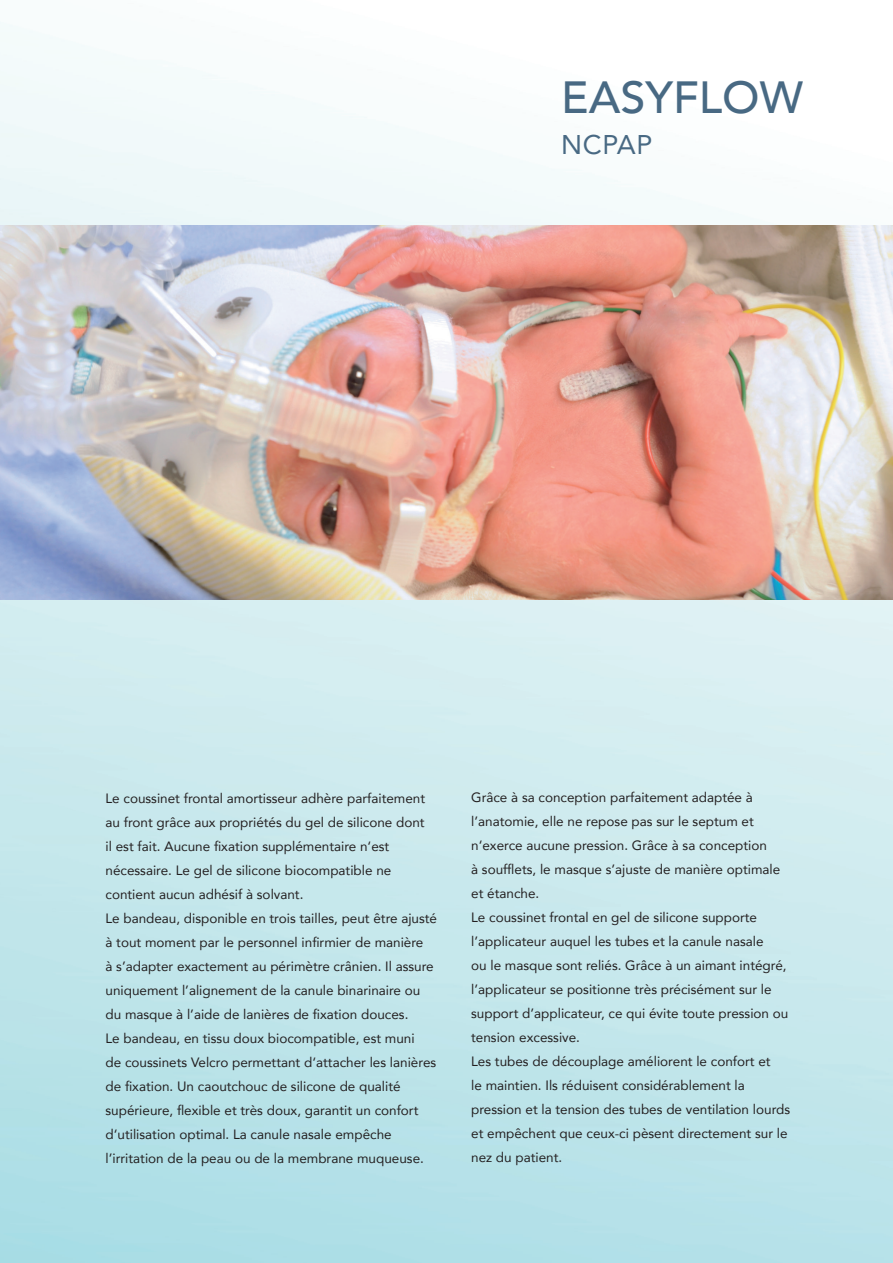
<style>
.page{position:relative;width:893px;height:1263px;background:#fff}
.page>*{position:absolute;margin:0;border:0;box-sizing:border-box;transform-origin:0 0}
.t1{font:500 45px "Avenir";color:#486983}
.t2{font:27px "Avenir";letter-spacing:.02em;color:#486983}
.t3{font:13.5px/24px "Avenir";color:#231f20}
</style>
<div class="page">
<img style="left:0;top:225px;width:893px;height:375px">
<p class="t1" style="left:561px;top:59px;width:243px">EASYFLOW</p>
<p class="t2" style="left:561px;top:123px;width:93px">NCPAP</p>
<p class="t3" style="left:106px;top:786px;width:321px">Le coussinet frontal amortisseur adhère parfaitement au front grâce aux propriétés du gel de silicone dont il est fait. Aucune fixation supplémentaire n‘est nécessaire. Le gel de silicone biocompatible ne contient aucun adhésif à solvant.</p>
<p class="t3" style="left:106px;top:906px;width:333px">Le bandeau, disponible en trois tailles, peut être ajusté à tout moment par le personnel infirmier de manière<br>à s’adapter exactement au périmètre crânien. Il assure uniquement l’alignement de la canule binarinaire ou du masque à l’aide de lanières de fixation douces.<br>Le bandeau, en tissu doux biocompatible, est muni<br>de coussinets Velcro permettant d‘attacher les lanières de fixation. Un caoutchouc de silicone de qualité supérieure, flexible et très doux, garantit un confort d‘utilisation optimal. La canule nasale empêche l’irritation de la peau ou de la membrane muqueuse.</p>
<p class="t3" style="left:471px;top:785px;width:311px">Grâce à sa conception parfaitement adaptée à l’anatomie, elle ne repose pas sur le septum et n‘exerce aucune pression. Grâce à sa conception<br>à soufflets, le masque s’ajuste de manière optimale et étanche.</p>
<p class="t3" style="left:471px;top:905px;width:319px">Le coussinet frontal en gel de silicone supporte l’applicateur auquel les tubes et la canule nasale<br>ou le masque sont reliés. Grâce à un aimant intégré, l’applicateur se positionne très précisément sur le support d’applicateur, ce qui évite toute pression ou tension excessive.</p>
<p class="t3" style="left:471px;top:1049px;width:320px">Les tubes de découplage améliorent le confort et<br>le maintien. Ils réduisent considérablement la pression et la tension des tubes de ventilation lourds et empêchent que ceux-ci pèsent directement sur le nez du patient.</p>
</div>
